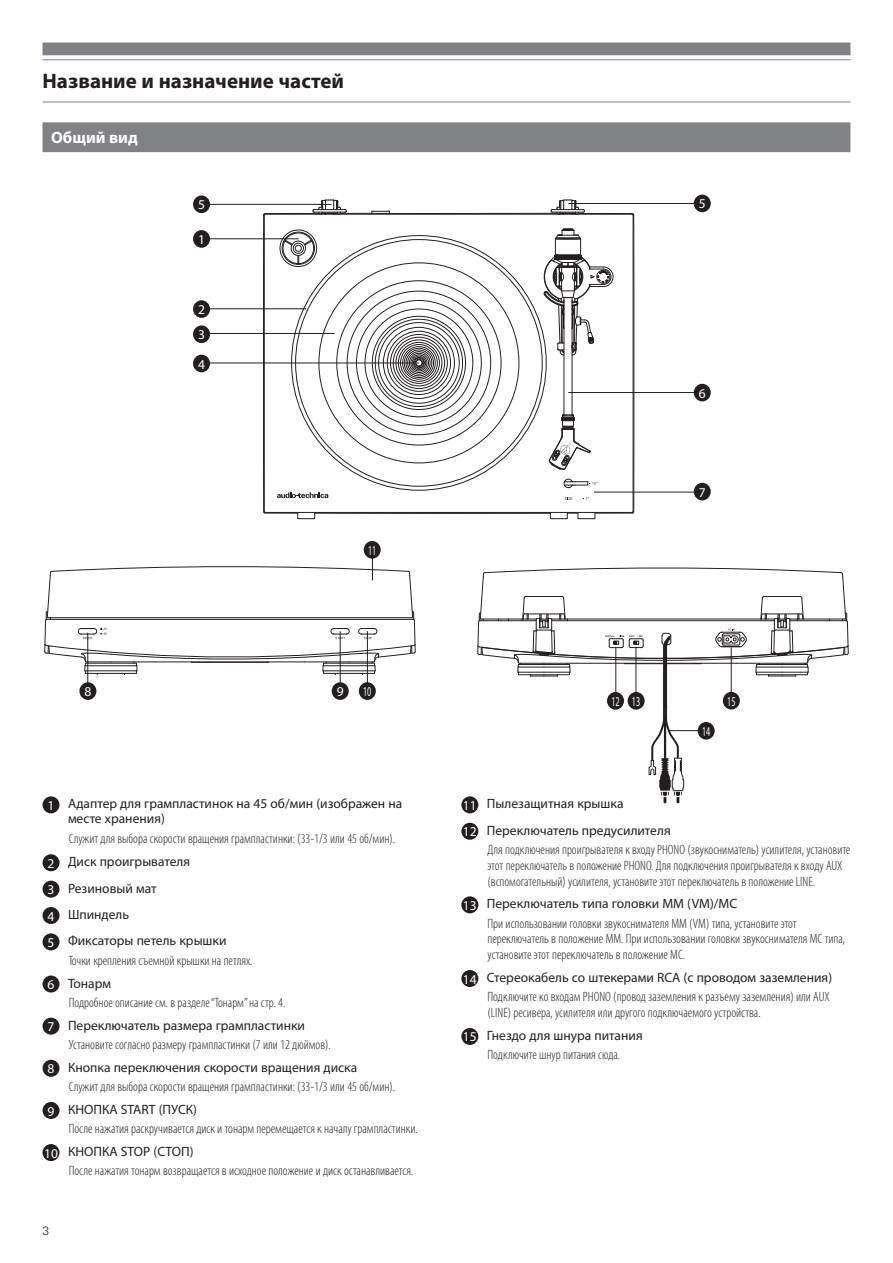
<style>
.page{position:relative;width:893px;height:1263px;background:#fff}
.page>*{position:absolute;margin:0;border:0;box-sizing:border-box;transform-origin:0 0}
.t1{font:700 21px "Myriad Pro";color:#231f20}
.t2{font:700 16.5px "Myriad Pro";color:#fff}
.t3{font:300 condensed 13.5px/22.8px "Myriad Pro";color:#231f20}
.t4{font:13.5px/26.4px "Myriad Pro";color:#231f20}
.t5{font:13.5px "Myriad Pro";color:#fff;scale:.6 1}
.t6{font:13.5px/25.2px "Myriad Pro";color:#fff}
.t7{font:300 12px "Univers LT Std";color:#231f20}
.s1{color:#fff}
.s2{font-weight:400;font-stretch:normal;color:#fff}
.s3{font-weight:400;font-stretch:normal}
</style>
<div class="page">
<div style="left:43px;top:43px;width:807px;height:12px;background:#808285"></div>
<hr style="left:43px;top:59px;width:807px;height:1px;background:#808285">
<hr style="left:43px;top:102px;width:807px;height:1px;background:#808285">
<div style="left:43px;top:122px;width:807px;height:30px;background:#808285"></div>
<hr style="left:87px;top:633px;width:1px;height:56px;background:#231f20">
<hr style="left:340px;top:631px;width:1px;height:56px;background:#231f20">
<hr style="left:367px;top:631px;width:1px;height:56px;background:#231f20">
<div style="left:79px;top:682px;width:17px;height:18px;background:#231f20;border-radius:50%"></div>
<div style="left:332px;top:682px;width:17px;height:18px;background:#231f20;border-radius:50%"></div>
<div style="left:359px;top:682px;width:17px;height:18px;background:#231f20;border-radius:50%"></div>
<div style="left:364px;top:541px;width:17px;height:18px;background:#231f20;border-radius:50%"></div>
<svg style="left:44px;top:557px;width:372px;height:118px"></svg>
<svg style="left:476px;top:567px;width:373px;height:236px"></svg>
<hr style="left:615px;top:647px;width:1px;height:56px;background:#231f20">
<div style="left:607px;top:692px;width:17px;height:18px;background:#231f20;border-radius:50%"></div>
<hr style="left:636px;top:647px;width:1px;height:56px;background:#231f20">
<div style="left:628px;top:692px;width:17px;height:18px;background:#231f20;border-radius:50%"></div>
<hr style="left:731px;top:647px;width:1px;height:56px;background:#231f20">
<div style="left:723px;top:692px;width:17px;height:17px;background:#231f20;border-radius:50%"></div>
<hr style="left:669px;top:730px;width:30px;height:1px;background:#231f20">
<div style="left:698px;top:722px;width:17px;height:18px;background:#231f20;border-radius:50%"></div>
<hr style="left:568px;top:392px;width:126px;height:1px;background:#231f20">
<hr style="left:594px;top:492px;width:100px;height:1px;background:#231f20">
<hr style="left:207px;top:308px;width:99px;height:1px;background:#231f20">
<hr style="left:207px;top:363px;width:212px;height:1px;background:#231f20">
<hr style="left:207px;top:238px;width:92px;height:1px;background:#231f20">
<hr style="left:207px;top:333px;width:127px;height:1px;background:#231f20">
<hr style="left:568px;top:203px;width:126px;height:1px;background:#231f20">
<hr style="left:207px;top:204px;width:124px;height:1px;background:#231f20">
<div style="left:193px;top:230px;width:17px;height:18px;background:#231f20;border-radius:50%"></div>
<div style="left:193px;top:300px;width:17px;height:18px;background:#231f20;border-radius:50%"></div>
<div style="left:193px;top:325px;width:17px;height:18px;background:#231f20;border-radius:50%"></div>
<div style="left:193px;top:355px;width:17px;height:17px;background:#231f20;border-radius:50%"></div>
<div style="left:193px;top:195px;width:17px;height:18px;background:#231f20;border-radius:50%"></div>
<div style="left:694px;top:195px;width:17px;height:17px;background:#231f20;border-radius:50%"></div>
<div style="left:694px;top:384px;width:17px;height:17px;background:#231f20;border-radius:50%"></div>
<div style="left:694px;top:483px;width:17px;height:17px;background:#231f20;border-radius:50%"></div>
<svg style="left:263px;top:200px;width:372px;height:320px"></svg>
<div style="left:43px;top:796px;width:17px;height:17px;background:#231f20;border-radius:50%"></div>
<div style="left:43px;top:854px;width:17px;height:17px;background:#231f20;border-radius:50%"></div>
<div style="left:43px;top:881px;width:17px;height:17px;background:#231f20;border-radius:50%"></div>
<div style="left:43px;top:907px;width:17px;height:17px;background:#231f20;border-radius:50%"></div>
<div style="left:43px;top:933px;width:17px;height:17px;background:#231f20;border-radius:50%"></div>
<div style="left:43px;top:975px;width:17px;height:17px;background:#231f20;border-radius:50%"></div>
<div style="left:43px;top:1018px;width:17px;height:17px;background:#231f20;border-radius:50%"></div>
<div style="left:43px;top:1060px;width:17px;height:17px;background:#231f20;border-radius:50%"></div>
<div style="left:43px;top:1102px;width:17px;height:17px;background:#231f20;border-radius:50%"></div>
<div style="left:43px;top:1144px;width:17px;height:17px;background:#231f20;border-radius:50%"></div>
<div style="left:461px;top:796px;width:17px;height:17px;background:#231f20;border-radius:50%"></div>
<div style="left:461px;top:823px;width:17px;height:17px;background:#231f20;border-radius:50%"></div>
<div style="left:461px;top:896px;width:17px;height:17px;background:#231f20;border-radius:50%"></div>
<div style="left:461px;top:970px;width:17px;height:17px;background:#231f20;border-radius:50%"></div>
<div style="left:461px;top:1028px;width:17px;height:17px;background:#231f20;border-radius:50%"></div>
<h1 class="t1" style="left:43px;top:68px;width:303px">Название и назначение частей</h1>
<p class="t2" style="left:51px;top:126px;width:88px">Общий вид</p>
<p class="t6" style="left:198px;top:192px;width:8px">5</p>
<p class="t6" style="left:699px;top:191px;width:8px">5</p>
<p class="t6" style="left:198px;top:227px;width:8px">1</p>
<p class="t6" style="left:198px;top:297px;width:8px">2<br>3</p>
<p class="t6" style="left:198px;top:351px;width:8px">4</p>
<p class="t5" style="left:368px;top:542px;width:15px">11</p>
<p class="t6" style="left:699px;top:380px;width:8px">6</p>
<p class="t6" style="left:699px;top:479px;width:8px">7</p>
<p class="t6" style="left:84px;top:679px;width:8px">8</p>
<p class="t6" style="left:337px;top:679px;width:8px">9</p>
<p class="t5" style="left:363px;top:683px;width:15px">10</p>
<p class="t4" style="left:68px;top:796px;width:336px;line-height:15px;text-indent:-20px"><span class="s1">1</span> Адаптер для грампластинок на 45 об/мин (изображен на месте хранения)</p>
<p class="t3" style="left:48px;top:827px;width:349px;text-indent:21px">Служит для выбора скорости вращения грампластинки: (33-1/3 или 45 об/мин).<br><span class="s2">2</span> <span class="s3">Диск проигрывателя</span></p>
<p class="t4" style="left:48px;top:875px;width:180px"><span class="s1">3</span> Резиновый мат<br><span class="s1">4</span> Шпиндель<br><span class="s1">5</span> Фиксаторы петель крышки</p>
<p class="t3" style="left:48px;top:949px;width:206px;text-indent:21px">Точки крепления съемной крышки на петлях.<br><span class="s2">6</span> <span class="s3">Тонарм</span></p>
<p class="t3" style="left:48px;top:991px;width:259px;text-align:center">Подробное описание см. в разделе “Тонарм” на стр. 4.<br><span class="s2">7</span> <span class="s3">Переключатель размера грампластинки</span></p>
<p class="t3" style="left:48px;top:1033px;width:311px;text-align:center">Установите согласно размеру грампластинки (7 или 12 дюймов).<br><span class="s2">8</span> <span class="s3">Кнопка переключения скорости вращения диска</span></p>
<p class="t3" style="left:48px;top:1075px;width:349px;text-indent:21px">Служит для выбора скорости вращения грампластинки: (33-1/3 или 45 об/мин).<br><span class="s2">9</span> <span class="s3">КНОПКА START (ПУСК)</span></p>
<p class="t3" style="left:44px;top:1117px;width:375px;text-indent:25px">После нажатия раскручивается диск и тонарм перемещается к началу грампластинки.<br><span class="s2">10</span> <span class="s3">КНОПКА STOP (СТОП)</span></p>
<p class="t3" style="left:69px;top:1159px;width:346px">После нажатия тонарм возвращается в исходное положение и диск останавливается.</p>
<p class="t7" style="left:43px;top:1224px;width:8px">3</p>
<p class="t5" style="left:611px;top:693px;width:50px">12 13</p>
<p class="t5" style="left:727px;top:693px;width:15px">15</p>
<p class="t5" style="left:702px;top:723px;width:15px">14</p>
<p class="t4" style="left:463px;top:790px;width:209px"><span class="s1">11</span> Пылезащитная крышка<br><span class="s1">12</span> Переключатель предусилителя</p>
<p class="t3" style="left:487px;top:842px;width:364px;line-height:15.8px">Для подключения проигрывателя к входу PHONO (звукосниматель) усилителя, установите этот переключатель в положение PHONO. Для подключения проигрывателя к входу AUX (вспомогательный) усилителя, установите этот переключатель в положение LINE.</p>
<p class="t3" style="left:487px;top:894px;width:311px;line-height:19.4px;text-indent:-25px"><span class="s2">13</span> <span class="s3">Переключатель типа головки MM (VM)/MC<br></span>При использовании головки звукоснимателя MM (VM) типа, установите этот</p>
<p class="t3" style="left:487px;top:931px;width:359px;line-height:15.8px">переключатель в положение MM. При использовании головки звукоснимателя MC типа, установите этот переключатель в положение MC.</p>
<p class="t3" style="left:463px;top:968px;width:371px;line-height:19.4px;text-align:right"><span class="s2">14</span> <span class="s3">Стереокабель со штекерами RCA (с проводом заземления)<br></span>Подключите ко входам PHONO (провод заземления к разъему заземления) или AUX</p>
<p class="t3" style="left:463px;top:1001px;width:299px;text-indent:25px">(LINE) ресивера, усилителя или другого подключаемого устройства.<br><span class="s2">15</span> <span class="s3">Гнездо для шнура питания</span></p>
<p class="t3" style="left:487px;top:1043px;width:134px">Подключите шнур питания сюда.</p>
</div>
